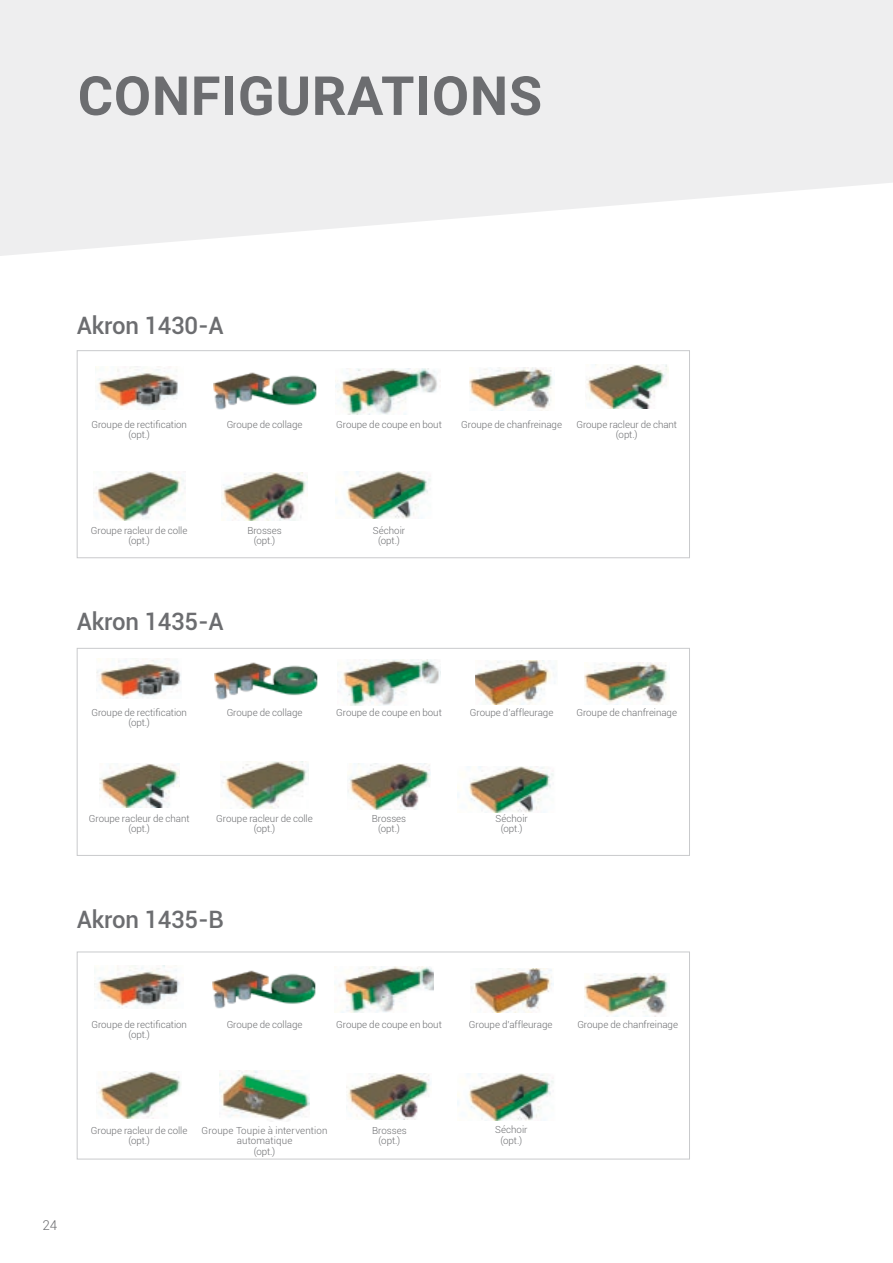
<style>
.page{position:relative;width:893px;height:1263px;background:#fff}
.page>*{position:absolute;margin:0;border:0;box-sizing:border-box;transform-origin:0 0}
.t1{font:700 54px "Roboto";letter-spacing:.015em;color:#6c6d70}
.t2{font:500 24px "Roboto";letter-spacing:-.01em;color:#6c6d70}
.t3{font:300 13.5px "Roboto";color:#6c6d70}
.t4{font:300 9.75px/10.5px "Roboto";letter-spacing:-.005em;color:#6c6d70;text-align:center}
.t5{font:300 9.75px/10.5px "Roboto";letter-spacing:.015em;color:#6c6d70;text-align:center}
</style>
<div class="page">
<svg style="left:0;top:0;width:893px;height:256px;background:#f0f0f1"></svg>
<img style="left:584px;top:973px;width:84px;height:44px">
<img style="left:97px;top:966px;width:83px;height:42px">
<img style="left:213px;top:970px;width:103px;height:39px">
<img style="left:339px;top:967px;width:94px;height:46px">
<img style="left:470px;top:968px;width:83px;height:44px">
<img style="left:97px;top:1072px;width:84px;height:46px">
<img style="left:346px;top:1073px;width:85px;height:46px">
<img style="left:97px;top:659px;width:84px;height:39px">
<img style="left:214px;top:662px;width:104px;height:38px">
<img style="left:337px;top:659px;width:104px;height:46px">
<img style="left:99px;top:764px;width:80px;height:44px">
<img style="left:221px;top:761px;width:88px;height:47px">
<img style="left:348px;top:763px;width:82px;height:46px">
<img style="left:95px;top:367px;width:83px;height:42px">
<img style="left:213px;top:372px;width:104px;height:38px">
<img style="left:336px;top:368px;width:102px;height:46px">
<img style="left:586px;top:365px;width:82px;height:43px">
<img style="left:94px;top:472px;width:91px;height:48px">
<img style="left:222px;top:472px;width:85px;height:48px">
<img style="left:469px;top:368px;width:84px;height:43px">
<div style="left:77px;top:350px;width:613px;height:208px;border:1px solid #c9cacc"></div>
<div style="left:77px;top:648px;width:613px;height:208px;border:1px solid #c9cacc"></div>
<img style="left:584px;top:662px;width:84px;height:43px">
<img style="left:475px;top:660px;width:80px;height:44px">
<img style="left:335px;top:472px;width:96px;height:47px">
<img style="left:458px;top:766px;width:96px;height:47px">
<img style="left:458px;top:1074px;width:96px;height:47px">
<img style="left:219px;top:1070px;width:91px;height:51px">
<div style="left:77px;top:951px;width:613px;height:208px;border:1px solid #c9cacc"></div>
<p class="t1" style="left:78px;top:58px;width:466px">CONFIGURATIONS</p>
<p class="t2" style="left:77px;top:309px;width:148px">Akron 1430-A</p>
<p class="t4" style="left:91px;top:419px;width:97px">Groupe de rectification</p>
<p class="t4" style="left:227px;top:419px;width:77px">Groupe de collage</p>
<p class="t4" style="left:336px;top:419px;width:107px">Groupe de coupe en bout</p>
<p class="t4" style="left:128px;top:429px;width:23px">(opt.)</p>
<p class="t4" style="left:461px;top:419px;width:102px">Groupe de chanfreinage</p>
<p class="t4" style="left:576px;top:419px;width:102px">Groupe racleur de chant</p>
<p class="t4" style="left:616px;top:429px;width:23px">(opt.)</p>
<p class="t4" style="left:91px;top:525px;width:98px">Groupe racleur de colle (opt.)</p>
<p class="t4" style="left:247px;top:525px;width:36px">Brosses (opt.)</p>
<p class="t4" style="left:373px;top:525px;width:34px">Séchoir (opt.)</p>
<p class="t2" style="left:77px;top:605px;width:148px">Akron 1435-A</p>
<p class="t4" style="left:91px;top:707px;width:97px">Groupe de rectification</p>
<p class="t4" style="left:227px;top:707px;width:77px">Groupe de collage</p>
<p class="t4" style="left:336px;top:707px;width:107px">Groupe de coupe en bout</p>
<p class="t4" style="left:128px;top:717px;width:23px">(opt.)</p>
<p class="t4" style="left:470px;top:707px;width:85px">Groupe d’affleurage</p>
<p class="t4" style="left:576px;top:707px;width:102px">Groupe de chanfreinage</p>
<p class="t4" style="left:89px;top:813px;width:102px">Groupe racleur de chant (opt.)</p>
<p class="t4" style="left:372px;top:813px;width:36px">Brosses (opt.)</p>
<p class="t4" style="left:495px;top:813px;width:34px">Séchoir (opt.)</p>
<p class="t4" style="left:216px;top:813px;width:98px">Groupe racleur de colle (opt.)</p>
<p class="t2" style="left:77px;top:902px;width:148px">Akron 1435-B</p>
<h3 class="t3" style="left:42px;top:1215px;width:16px">24</h3>
<p class="t4" style="left:91px;top:1019px;width:97px">Groupe de rectification</p>
<p class="t4" style="left:227px;top:1019px;width:77px">Groupe de collage</p>
<p class="t4" style="left:336px;top:1019px;width:107px">Groupe de coupe en bout</p>
<p class="t4" style="left:128px;top:1029px;width:23px">(opt.)</p>
<p class="t4" style="left:469px;top:1019px;width:85px">Groupe d’affleurage</p>
<p class="t4" style="left:577px;top:1019px;width:102px">Groupe de chanfreinage</p>
<p class="t4" style="left:91px;top:1125px;width:98px">Groupe racleur de colle (opt.)</p>
<p class="t4" style="left:372px;top:1125px;width:36px">Brosses (opt.)</p>
<p class="t5" style="left:202px;top:1125px;width:128px">Groupe Toupie à intervention automatique</p>
<p class="t4" style="left:254px;top:1146px;width:23px">(opt.)</p>
<p class="t4" style="left:495px;top:1124px;width:34px">Séchoir (opt.)</p>
</div>
